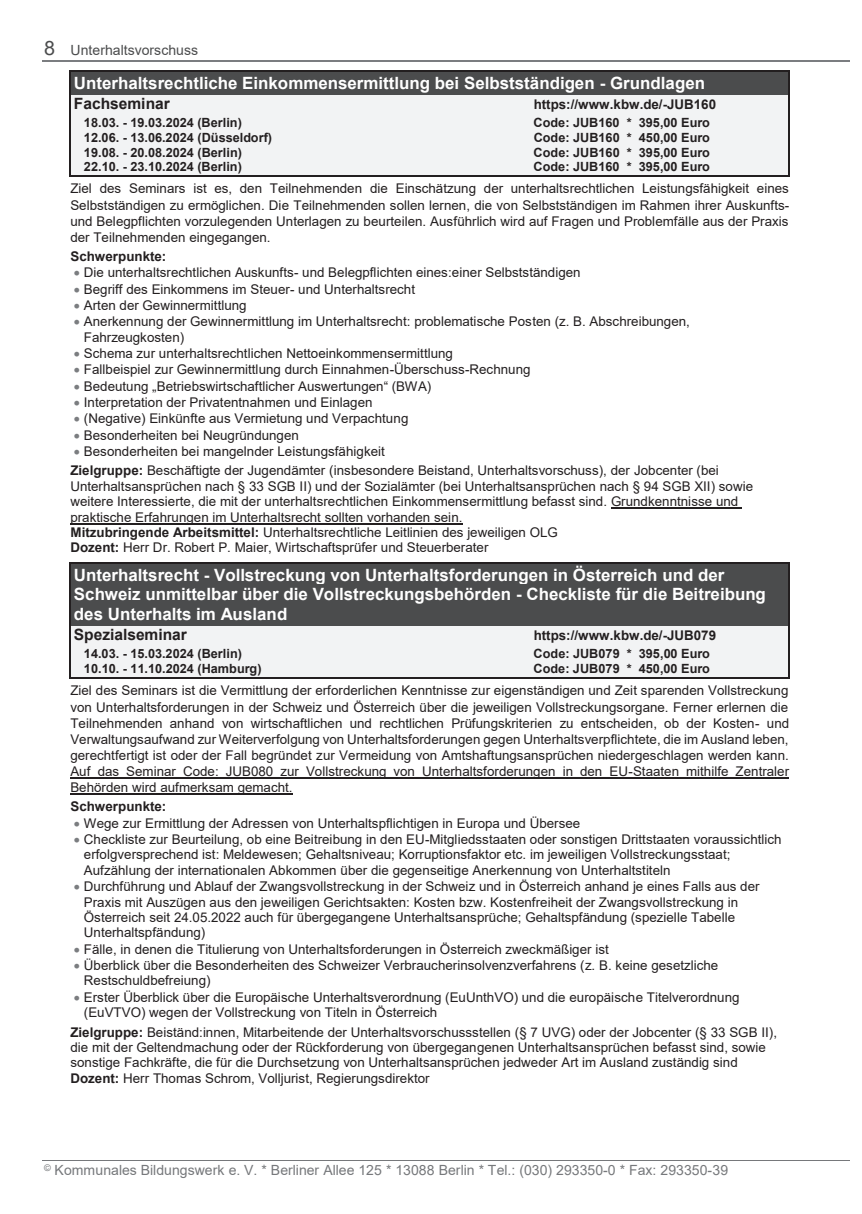
<style>
.page{position:relative;width:862px;height:1214px;background:#fff}
.page>*{position:absolute;margin:0;border:0;box-sizing:border-box;transform-origin:0 0}
.t1{font:700 17px/19.4px "Arial";color:#fff}
.t2{font:700 15.6px "Arial";color:#231f20}
.t3{font:14px "Arial";color:#76787b}
.t4{font:14px "Arial";color:#4b4c4d}
.t5{font:13.4px/16.2px "Arial";color:#231f20}
.t6{font:700 13.4px "Arial";color:#231f20}
.t7{font:700 12.6px "Arial";color:#231f20}
.s1{font-size:19.8px}
.s2{font-weight:700}
</style>
<div class="page">
<hr style="left:42px;top:61px;width:807px;height:1px;background:#7b7d80">
<hr style="left:42px;top:1159px;width:807px;height:1px;background:#76787b">
<div style="left:71px;top:71px;width:718px;height:24px;background:#4b4c4d"></div>
<hr style="left:70px;top:70px;width:720px;height:1px;background:#231f20">
<div style="left:71px;top:95px;width:718px;height:21px;background:#f2f3f4"></div>
<div style="left:71px;top:116px;width:718px;height:14px;background:#f2f3f4"></div>
<div style="left:71px;top:130px;width:718px;height:15px;background:#f2f3f4"></div>
<div style="left:71px;top:145px;width:718px;height:15px;background:#f2f3f4"></div>
<div style="left:71px;top:160px;width:718px;height:16px;background:#f2f3f4"></div>
<hr style="left:70px;top:176px;width:720px;height:1px;background:#231f20">
<svg style="left:70px;top:71px;width:1px;height:105px"></svg>
<svg style="left:789px;top:71px;width:1px;height:105px"></svg>
<hr style="left:611px;top:507px;width:131px;height:1px;background:#231f20">
<hr style="left:70px;top:523px;width:393px;height:1px;background:#231f20">
<div style="left:71px;top:563px;width:718px;height:21px;background:#4b4c4d"></div>
<hr style="left:70px;top:562px;width:720px;height:1px;background:#231f20">
<div style="left:71px;top:584px;width:718px;height:19px;background:#4b4c4d"></div>
<div style="left:71px;top:603px;width:718px;height:23px;background:#4b4c4d"></div>
<div style="left:71px;top:626px;width:718px;height:20px;background:#f2f3f4"></div>
<div style="left:71px;top:646px;width:718px;height:15px;background:#f2f3f4"></div>
<div style="left:71px;top:661px;width:718px;height:16px;background:#f2f3f4"></div>
<hr style="left:70px;top:677px;width:720px;height:1px;background:#231f20">
<svg style="left:70px;top:563px;width:1px;height:114px"></svg>
<svg style="left:789px;top:563px;width:1px;height:114px"></svg>
<hr style="left:70px;top:777px;width:719px;height:1px;background:#231f20">
<hr style="left:70px;top:793px;width:223px;height:1px;background:#231f20">
<p class="t4" style="left:44px;top:40px;width:156px"><span class="s1">8</span> Unterhaltsvorschuss</p>
<p class="t1" style="left:74px;top:73px;width:632px">Unterhaltsrechtliche Einkommensermittlung bei Selbstständigen - Grundlagen</p>
<p class="t2" style="left:74px;top:93px;width:97px">Fachseminar</p>
<p class="t6" style="left:534px;top:95px;width:184px">https://www.kbw.de/-JUB160</p>
<p class="t7" style="left:84px;top:114px;width:159px">18.03. - 19.03.2024 (Berlin)</p>
<p class="t7" style="left:533px;top:114px;width:178px">Code: JUB160 * 395,00 Euro</p>
<p class="t7" style="left:84px;top:129px;width:190px">12.06. - 13.06.2024 (Düsseldorf)</p>
<p class="t7" style="left:534px;top:129px;width:178px">Code: JUB160 * 450,00 Euro</p>
<p class="t7" style="left:84px;top:143px;width:160px">19.08. - 20.08.2024 (Berlin)</p>
<p class="t7" style="left:533px;top:143px;width:178px">Code: JUB160 * 395,00 Euro</p>
<p class="t7" style="left:84px;top:158px;width:159px">22.10. - 23.10.2024 (Berlin)</p>
<p class="t7" style="left:533px;top:158px;width:178px">Code: JUB160 * 395,00 Euro</p>
<p class="t5" style="left:70px;top:180px;width:720px;text-align:justify">Ziel des Seminars ist es, den Teilnehmenden die Einschätzung der unterhaltsrechtlichen Leistungsfähigkeit eines Selbstständigen zu ermöglichen. Die Teilnehmenden sollen lernen, die von Selbstständigen im Rahmen ihrer Auskunfts&shy;und Belegpflichten vorzulegenden Unterlagen zu beurteilen. Ausführlich wird auf Fragen und Problemfälle aus der Praxis der Teilnehmenden eingegangen.</p>
<p class="t6" style="left:70px;top:247px;width:97px">Schwerpunkte:</p>
<p class="t5" style="left:84px;top:264px;width:607px">Die unterhaltsrechtlichen Auskunfts- und Belegpflichten eines:einer Selbstständigen<br>Begriff des Einkommens im Steuer- und Unterhaltsrecht<br>Arten der Gewinnermittlung<br>Anerkennung der Gewinnermittlung im Unterhaltsrecht: problematische Posten (z. B. Abschreibungen, Fahrzeugkosten)<br>Schema zur unterhaltsrechtlichen Nettoeinkommensermittlung<br>Fallbeispiel zur Gewinnermittlung durch Einnahmen-Überschuss-Rechnung<br>Bedeutung „Betriebswirtschaftlicher Auswertungen“ (BWA)<br>Interpretation der Privatentnahmen und Einlagen<br>(Negative) Einkünfte aus Vermietung und Verpachtung<br>Besonderheiten bei Neugründungen<br>Besonderheiten bei mangelnder Leistungsfähigkeit</p>
<p class="t5" style="left:70px;top:463px;width:684px;line-height:15.4px"><span class="s2">Zielgruppe:</span> Beschäftigte der Jugendämter (insbesondere Beistand, Unterhaltsvorschuss), der Jobcenter (bei Unterhaltsansprüchen nach § 33 SGB II) und der Sozialämter (bei Unterhaltsansprüchen nach § 94 SGB XII) sowie weitere Interessierte, die mit der unterhaltsrechtlichen Einkommensermittlung befasst sind. Grundkenntnisse und praktische Erfahrungen im Unterhaltsrecht sollten vorhanden sein.<br><span class="s2">Mitzubringende Arbeitsmittel:</span> Unterhaltsrechtliche Leitlinien des jeweiligen OLG<br><span class="s2">Dozent:</span> Herr Dr. Robert P. Maier, Wirtschaftsprüfer und Steuerberater</p>
<p class="t1" style="left:74px;top:565px;width:693px">Unterhaltsrecht - Vollstreckung von Unterhaltsforderungen in Österreich und der<br>Schweiz unmittelbar über die Vollstreckungsbehörden - Checkliste für die Beitreibung des Unterhalts im Ausland</p>
<p class="t2" style="left:74px;top:624px;width:114px">Spezialseminar</p>
<p class="t6" style="left:534px;top:626px;width:184px">https://www.kbw.de/-JUB079</p>
<p class="t7" style="left:84px;top:645px;width:160px">14.03. - 15.03.2024 (Berlin)</p>
<p class="t7" style="left:533px;top:645px;width:178px">Code: JUB079 * 395,00 Euro</p>
<p class="t7" style="left:84px;top:659px;width:179px">10.10. - 11.10.2024 (Hamburg)</p>
<p class="t7" style="left:533px;top:659px;width:178px">Code: JUB079 * 450,00 Euro</p>
<p class="t5" style="left:70px;top:682px;width:720px;text-align:justify">Ziel des Seminars ist die Vermittlung der erforderlichen Kenntnisse zur eigenständigen und Zeit sparenden Vollstreckung von Unterhaltsforderungen in der Schweiz und Österreich über die jeweiligen Vollstreckungsorgane. Ferner erlernen die Teilnehmenden anhand von wirtschaftlichen und rechtlichen Prüfungskriterien zu entscheiden, ob der Kosten- und Verwaltungsaufwand zur Weiterverfolgung von Unterhaltsforderungen gegen Unterhaltsverpflichtete, die im Ausland leben, gerechtfertigt ist oder der Fall begründet zur Vermeidung von Amtshaftungsansprüchen niedergeschlagen werden kann.<br>Auf das Seminar Code: JUB080 zur Vollstreckung von Unterhaltsforderungen in den EU-Staaten mithilfe Zentraler Behörden wird aufmerksam gemacht.</p>
<p class="t6" style="left:70px;top:797px;width:97px">Schwerpunkte:</p>
<p class="t5" style="left:84px;top:814px;width:699px">Wege zur Ermittlung der Adressen von Unterhaltspflichtigen in Europa und Übersee<br>Checkliste zur Beurteilung, ob eine Beitreibung in den EU-Mitgliedsstaaten oder sonstigen Drittstaaten voraussichtlich erfolgversprechend ist: Meldewesen; Gehaltsniveau; Korruptionsfaktor etc. im jeweiligen Vollstreckungsstaat; Aufzählung der internationalen Abkommen über die gegenseitige Anerkennung von Unterhaltstiteln<br>Durchführung und Ablauf der Zwangsvollstreckung in der Schweiz und in Österreich anhand je eines Falls aus der Praxis mit Auszügen aus den jeweiligen Gerichtsakten: Kosten bzw. Kostenfreiheit der Zwangsvollstreckung in Österreich seit 24.05.2022 auch für übergegangene Unterhaltsansprüche; Gehaltspfändung (spezielle Tabelle Unterhaltspfändung)<br>Fälle, in denen die Titulierung von Unterhaltsforderungen in Österreich zweckmäßiger ist<br>Überblick über die Besonderheiten des Schweizer Verbraucherinsolvenzverfahrens (z. B. keine gesetzliche Restschuldbefreiung)<br>Erster Überblick über die Europäische Unterhaltsverordnung (EuUnthVO) und die europäische Titelverordnung (EuVTVO) wegen der Vollstreckung von Titeln in Österreich</p>
<p class="t5" style="left:70px;top:1023px;width:708px;line-height:15.4px"><span class="s2">Zielgruppe:</span> Beiständ:innen, Mitarbeitende der Unterhaltsvorschussstellen (§ 7 UVG) oder der Jobcenter (§ 33 SGB II), die mit der Geltendmachung oder der Rückforderung von übergegangenen Unterhaltsansprüchen befasst sind, sowie sonstige Fachkräfte, die für die Durchsetzung von Unterhaltsansprüchen jedweder Art im Ausland zuständig sind <span class="s2">Dozent:</span> Herr Thomas Schrom, Volljurist, Regierungsdirektor</p>
<p class="t3" style="left:44px;top:1160px;width:685px"><sup>©</sup> Kommunales Bildungswerk e. V. * Berliner Allee 125 * 13088 Berlin * Tel.: (030) 293350-0 * Fax: 293350-39</p>
</div>
